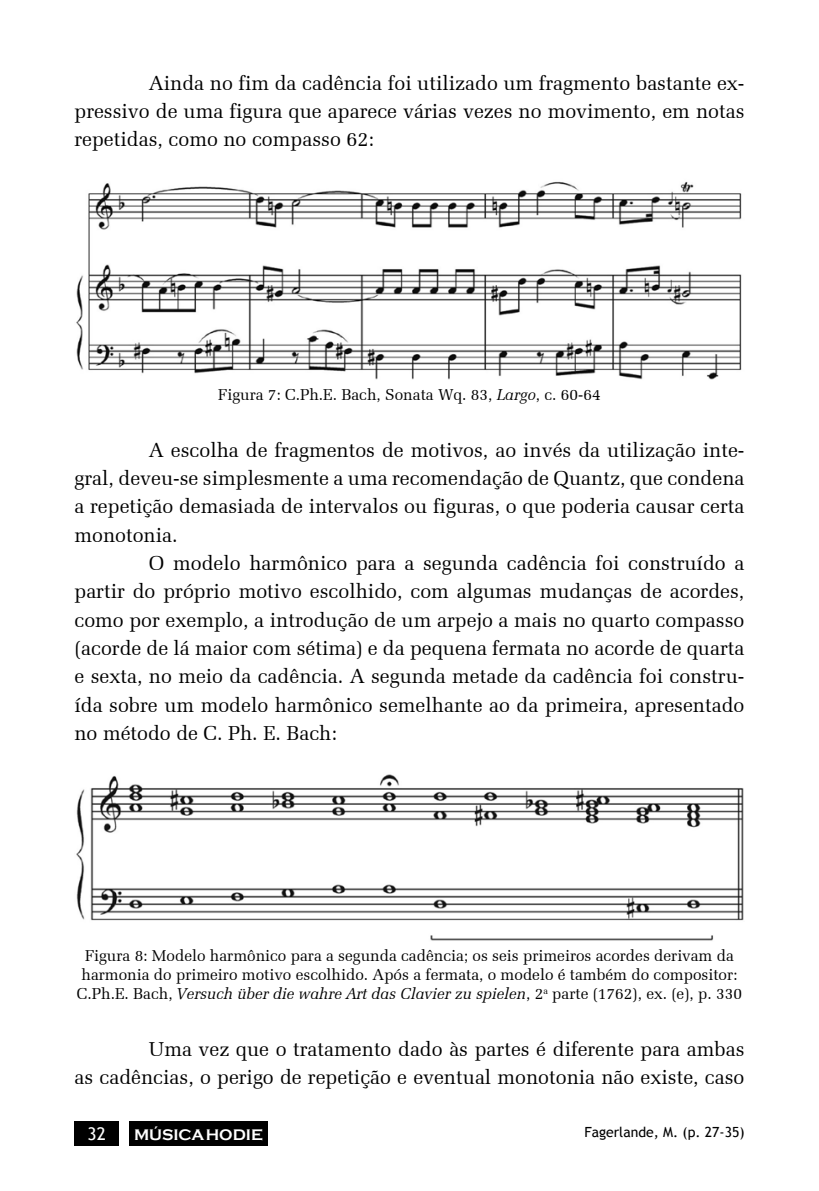
<style>
.page{position:relative;width:819px;height:1191px;background:#fff}
.page>*{position:absolute;margin:0;border:0;box-sizing:border-box;transform-origin:0 0}
.TEXTO{font:20.12px/28.3px "Zapf Elliptical 711 BT";color:#000;text-align:justify}
.t1{font:17.5px "Trebuchet MS";color:#fff}
.figura{font:15.75px/19.2px "Zapf Elliptical 711 BT";color:#000;text-align:center}
.t2{font:700 15.75px "Copperplate Gothic";color:#fff}
.t3{font:14px "Trebuchet MS";color:#000}
.s1{font-style:italic}
</style>
<div class="page">
<div style="left:74px;top:1121px;width:45px;height:25px;background:#000"></div>
<div style="left:129px;top:1121px;width:139px;height:25px;background:#000"></div>
<img style="left:76px;top:181px;width:666px;height:199px">
<img style="left:76px;top:774px;width:668px;height:167px">
<p class="TEXTO" style="left:74px;top:69px;width:671px;text-indent:74px">Ainda no fim da cadência foi utilizado um fragmento bastante ex&shy;pressivo de uma figura que aparece várias vezes no movimento, em notas repetidas, como no compasso 62:</p>
<p class="figura" style="left:218px;top:385px;width:384px">Figura 7: C.Ph.E. Bach, Sonata Wq. 83, <span class="s1">Largo</span>, c. 60-64</p>
<p class="TEXTO" style="left:74px;top:435px;width:671px;text-indent:74px">A escolha de fragmentos de motivos, ao invés da utilização inte&shy;gral, deveu-se simplesmente a uma recomendação de Quantz, que condena a repetição demasiada de intervalos ou figuras, o que poderia causar certa monotonia.</p>
<p class="TEXTO" style="left:74px;top:549px;width:671px;text-indent:74px">O modelo harmônico para a segunda cadência foi construído a partir do próprio motivo escolhido, com algumas mudanças de acordes, como por exemplo, a introdução de um arpejo a mais no quarto compasso (acorde de lá maior com sétima) e da pequena fermata no acorde de quarta e sexta, no meio da cadência. A segunda metade da cadência foi constru&shy;ída sobre um modelo harmônico semelhante ao da primeira, apresentado no método de C. Ph. E. Bach:</p>
<p class="figura" style="left:77px;top:945px;width:666px">Figura 8: Modelo harmônico para a segunda cadência; os seis primeiros acordes derivam da harmonia do primeiro motivo escolhido. Após a fermata, o modelo é também do compositor:<br>C.Ph.E. Bach, <span class="s1">Versuch über die wahre Art das Clavier zu spielen</span>, 2<sup>a</sup> parte (1762), ex. (e), p. 330</p>
<p class="TEXTO" style="left:74px;top:1034px;width:671px;text-align:right">Uma vez que o tratamento dado às partes é diferente para ambas<br>as cadências, o perigo de repetição e eventual monotonia não existe, caso</p>
<p class="t1" style="left:88px;top:1123px;width:20px">32</p>
<p class="t2" style="left:134px;top:1126px;width:130px">MÚSICA HODIE</p>
<p class="t3" style="left:584px;top:1123px;width:161px">Fagerlande, M. (p. 27-35)</p>
</div>
